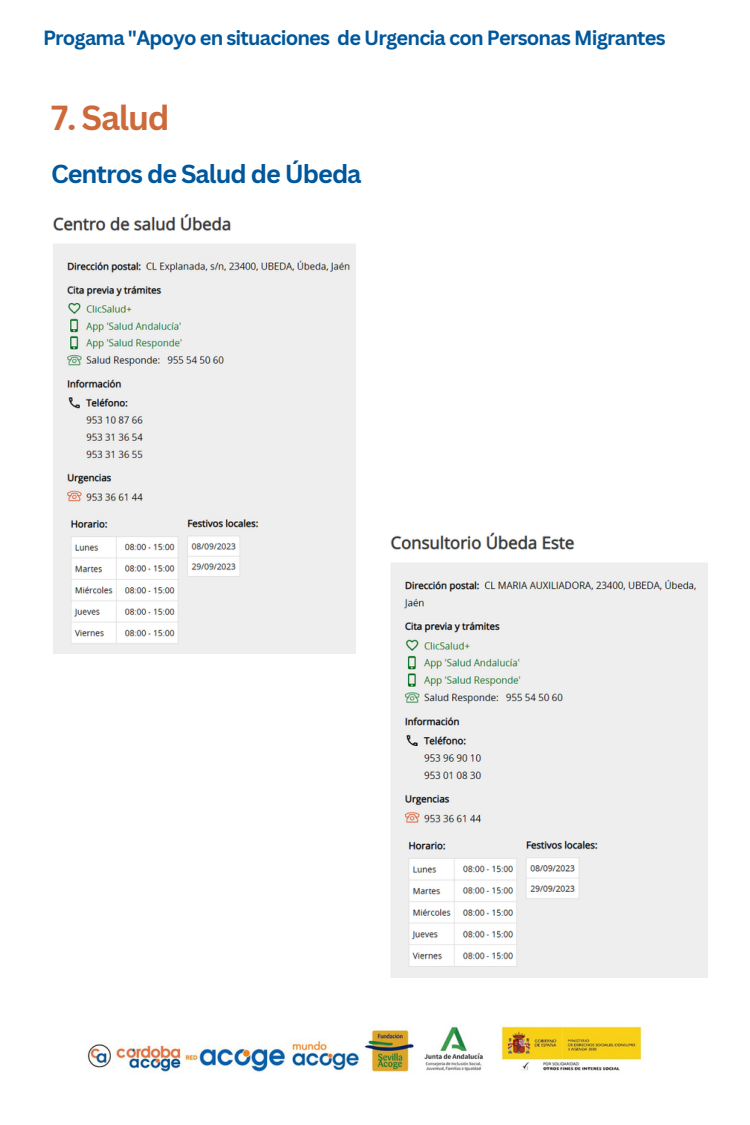
<style>
.page{position:relative;width:750px;height:1125px;background:#fff}
.page>*{position:absolute;margin:0;border:0;box-sizing:border-box;transform-origin:0 0}
.t1{font:700 33.88px "Canva Sans";letter-spacing:-.04em;color:#cd6a3b}
.t2{font:700 25.25px "Canva Sans";letter-spacing:-.04em;color:#00579c}
.t3{font:700 20px "Canva Sans";letter-spacing:-.04em;color:#00579c}
</style>
<div class="page">
<img style="left:53px;top:214px;width:303px;height:440px">
<img style="left:390px;top:532px;width:318px;height:445px">
<img style="left:87px;top:1026px;width:555px;height:46px">
<p class="t3" style="left:43px;top:23px;width:624px">Progama "Apoyo en situaciones de Urgencia con Personas Migrantes</p>
<p class="t1" style="left:51px;top:93px;width:120px">7. Salud</p>
<p class="t2" style="left:51px;top:156px;width:312px">Centros de Salud de Úbeda</p>
</div>
